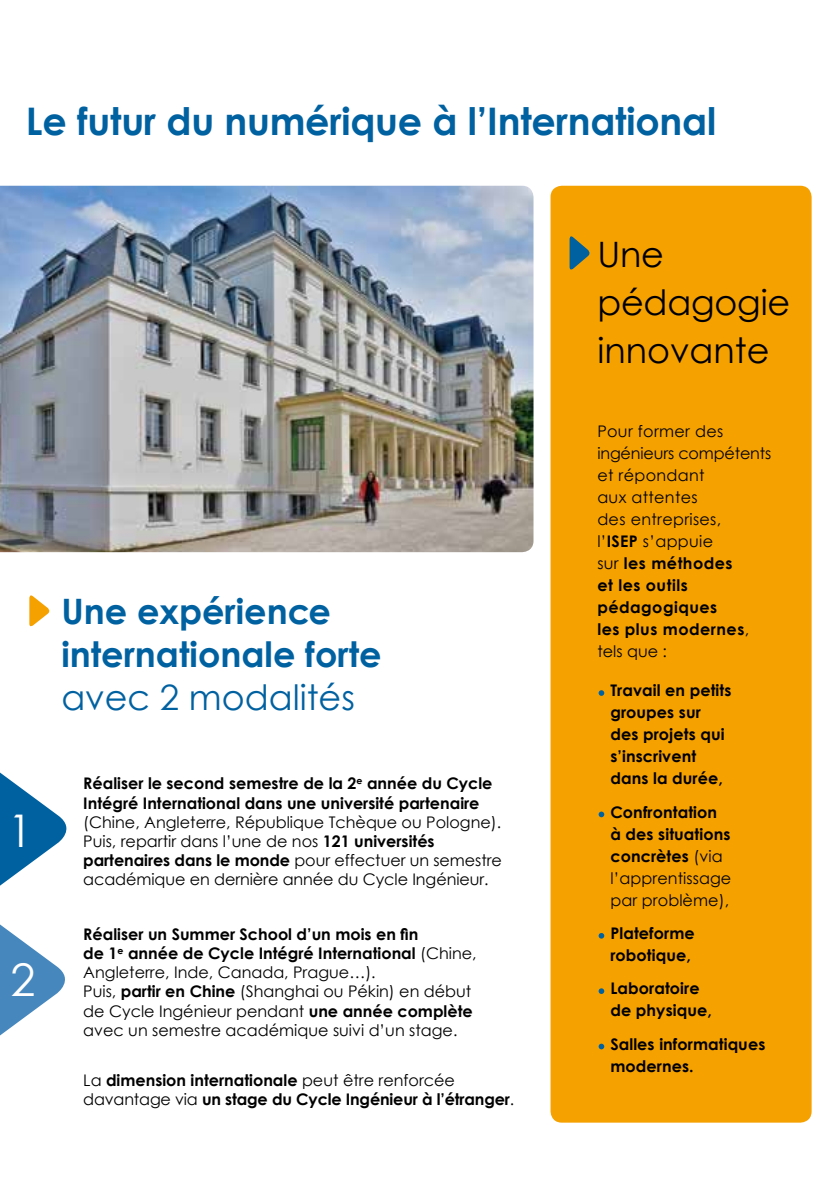
<style>
.page{position:relative;width:840px;height:1191px;background:#fff}
.page>*{position:absolute;margin:0;border:0;box-sizing:border-box;transform-origin:0 0}
.t1{font:45px "Century Gothic";color:#fff}
.t2{font:700 38px "Century Gothic";letter-spacing:-.005em;color:#0061a1}
.t3{font:700 35px/43px "Century Gothic";color:#0061a1}
.t4{font:35px/48px "Century Gothic";letter-spacing:-.005em;color:#000}
.t5{font:35px "Century Gothic";color:#0061a1}
.t6{font:16px/19.2px "Century Gothic";color:#000}
.t7{font:700 16px/22px "Century Gothic";letter-spacing:.005em;color:#000}
.t8{font:16px/22px "Century Gothic";letter-spacing:.02em;color:#000}
.s1{font-weight:700}
.s2{font-weight:400}
</style>
<div class="page">
<img style="left:0;top:186px;width:533px;height:366px">
<svg style="left:0;top:595px;width:67px;height:441px"></svg>
<div style="left:550px;top:186px;width:261px;height:936px;background:#f5a100;border-radius:11px"></div>
<svg style="left:598px;top:690px;width:6px;height:6px"></svg>
<svg style="left:598px;top:811px;width:6px;height:6px"></svg>
<svg style="left:598px;top:933px;width:6px;height:5px"></svg>
<svg style="left:598px;top:988px;width:6px;height:6px"></svg>
<svg style="left:598px;top:1043px;width:6px;height:6px"></svg>
<svg style="left:569px;top:236px;width:21px;height:34px"></svg>
<h2 class="t2" style="left:26px;top:93px;width:691px">Le futur du numérique à l’International</h2>
<h1 class="t1" style="left:8px;top:799px;width:26px">1</h1>
<h1 class="t1" style="left:11px;top:948px;width:26px">2</h1>
<h3 class="t3" style="left:61px;top:588px;width:321px">Une expérience internationale forte</h3>
<h3 class="t5" style="left:61px;top:672px;width:295px">avec 2 modalités</h3>
<p class="t7" style="left:83px;top:773px;width:410px;line-height:19.2px">Réaliser le second semestre de la 2<sup>e</sup> année du Cycle<br>Intégré International dans une université partenaire</p>
<p class="t6" style="left:83px;top:812px;width:420px">(Chine, Angleterre, République Tchèque ou Pologne).<br>Puis, repartir dans l’une de nos <span class="s1">121 universités partenaires dans le monde</span> pour effectuer un semestre académique en dernière année du Cycle Ingénieur.</p>
<p class="t6" style="left:83px;top:924px;width:394px"><span class="s1">Réaliser un Summer School d’un mois en fin<br>de 1</span><sup>e</sup> <span class="s1">année de Cycle Intégré International</span> (Chine, Angleterre, Inde, Canada, Prague…).<br>Puis, <span class="s1">partir en Chine</span> (Shanghai ou Pékin) en début de Cycle Ingénieur pendant <span class="s1">une année complète </span>avec un semestre académique suivi d’un stage.</p>
<p class="t7" style="left:83px;top:1069px;width:432px;line-height:19.2px"><span class="s2">La</span> dimension internationale <span class="s2">peut être renforcée davantage via</span> un stage du Cycle Ingénieur à l’étranger<span class="s2">.</span></p>
<h3 class="t4" style="left:597px;top:230px;width:194px">Une pédagogie innovante</h3>
<p class="t8" style="left:597px;top:420px;width:175px">Pour former des ingénieurs compétents et répondant<br>aux attentes<br>des entreprises,<br>l’<span class="s1">ISEP</span> s’appuie<br>sur <span class="s1">les méthodes<br>et les outils pédagogiques<br>les plus modernes</span>, tels que :</p>
<p class="t7" style="left:610px;top:678px;width:122px">Travail en petits groupes sur des projets qui s’inscrivent dans la durée,</p>
<p class="t7" style="left:610px;top:800px;width:122px">Confrontation à des situations concrètes <span class="s2">(via l’apprentissage par problème),</span></p>
<p class="t7" style="left:610px;top:921px;width:86px">Plateforme robotique,</p>
<p class="t7" style="left:610px;top:976px;width:103px">Laboratoire de physique,</p>
<p class="t7" style="left:610px;top:1032px;width:156px">Salles informatiques modernes.</p>
</div>
